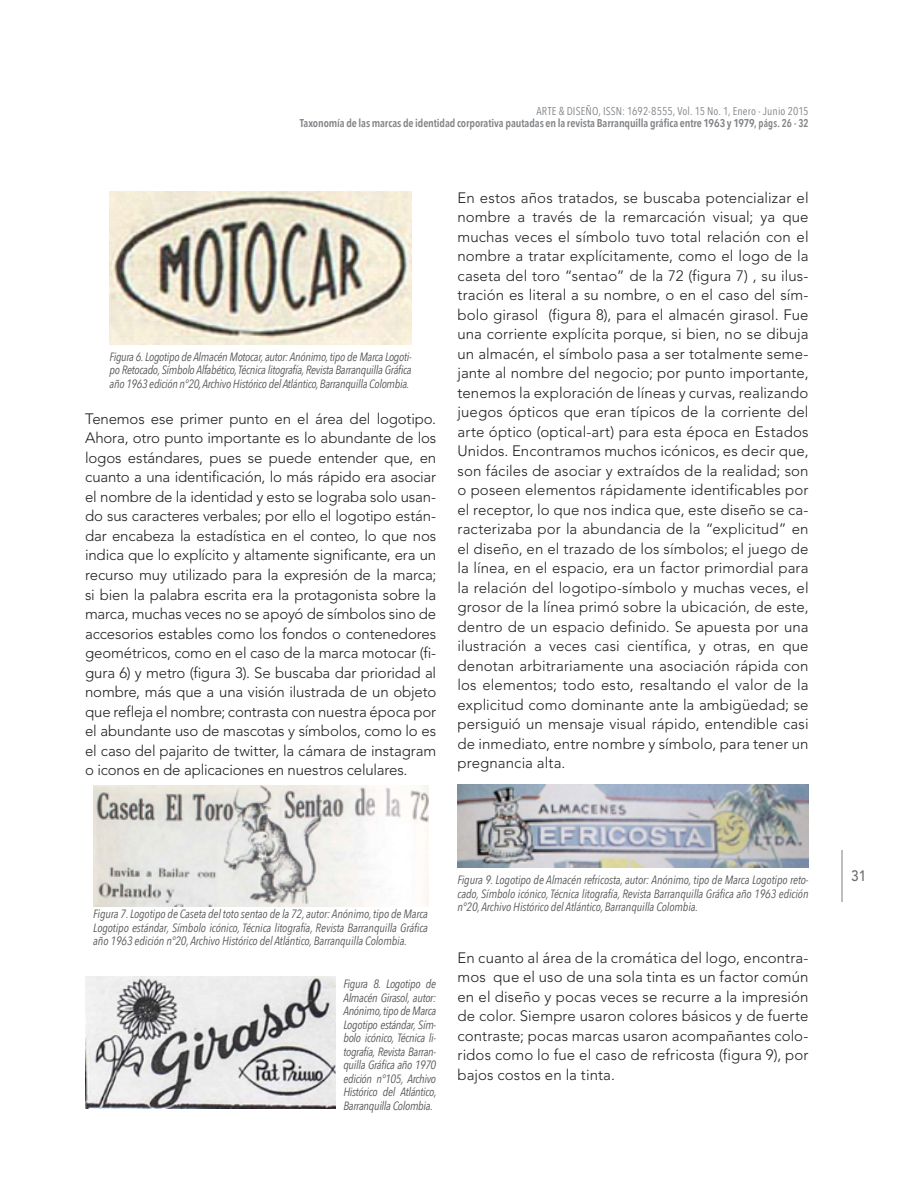
<style>
.page{position:relative;width:915px;height:1191px;background:#fff}
.page>*{position:absolute;margin:0;border:0;box-sizing:border-box;transform-origin:0 0}
.General{font:300 15px/19.5px "Avenir LT Std";letter-spacing:.005em;color:#231f20;text-align:justify}
.t1{font:500 15px "Avenir LT Std";color:#6c6d70;scale:.9 1}
.Pie_de_foto{font:italic 12px/13.5px "Avenir Next Condensed";letter-spacing:-.025em;color:#57585a;text-align:justify}
.t2{font:600 11.25px "Avenir Next Condensed";letter-spacing:-.01em;color:#808285}
.t3{font:11.25px "Avenir Next Condensed";letter-spacing:.01em;color:#808285}
</style>
<div class="page">
<hr style="left:840px;top:850px;width:2px;height:51px;background:#bcbdc0">
<img style="left:109px;top:191px;width:302px;height:153px">
<img style="left:93px;top:785px;width:335px;height:121px">
<img style="left:85px;top:976px;width:250px;height:132px">
<img style="left:457px;top:784px;width:351px;height:83px">
<p class="t3" style="left:536px;top:102px;width:273px">ARTE &amp; DISEÑO, ISSN: 1692-8555, Vol. 15 No. 1, Enero - Junio 2015</p>
<p class="t2" style="left:299px;top:114px;width:510px">Taxonomía de las marcas de identidad corporativa pautadas en la revista Barranquilla gráfica entre 1963 y 1979, págs. 26 - 32</p>
<p class="Pie_de_foto" style="left:109px;top:350px;width:303px">Figura 6. Logotipo de Almacén Motocar, autor: Anónimo, tipo de Marca Logoti&shy;po Retocado, Símbolo Alfabético, Técnica litografía, Revista Barranquilla Gráfica año 1963 edición n°20, Archivo Histórico del Atlántico, Barranquilla Colombia.</p>
<p class="General" style="left:85px;top:409px;width:352px">Tenemos ese primer punto en el área del logotipo.<br>Ahora, otro punto importante es lo abundante de los logos estándares, pues se puede entender que, en cuanto a una identificación, lo más rápido era asociar el nombre de la identidad y esto se lograba solo usan&shy;do sus caracteres verbales; por ello el logotipo están&shy;dar encabeza la estadística en el conteo, lo que nos indica que lo explícito y altamente significante, era un recurso muy utilizado para la expresión de la marca; si bien la palabra escrita era la protagonista sobre la marca, muchas veces no se apoyó de símbolos sino de accesorios estables como los fondos o contenedores geométricos, como en el caso de la marca motocar (fi&shy;gura 6) y metro (figura 3). Se buscaba dar prioridad al nombre, más que a una visión ilustrada de un objeto que refleja el nombre; contrasta con nuestra época por el abundante uso de mascotas y símbolos, como lo es el caso del pajarito de twitter, la cámara de instagram o iconos en de aplicaciones en nuestros celulares.</p>
<p class="General" style="left:457px;top:188px;width:352px">En estos años tratados, se buscaba potencializar el nombre a través de la remarcación visual; ya que muchas veces el símbolo tuvo total relación con el nombre a tratar explícitamente, como el logo de la caseta del toro “sentao” de la 72 (figura 7) , su ilus&shy;tración es literal a su nombre, o en el caso del sím&shy;bolo girasol (figura 8), para el almacén girasol. Fue una corriente explícita porque, si bien, no se dibuja un almacén, el símbolo pasa a ser totalmente seme&shy;jante al nombre del negocio; por punto importante, tenemos la exploración de líneas y curvas, realizando juegos ópticos que eran típicos de la corriente del arte óptico (optical-art) para esta época en Estados Unidos. Encontramos muchos icónicos, es decir que, son fáciles de asociar y extraídos de la realidad; son o poseen elementos rápidamente identificables por el receptor, lo que nos indica que, este diseño se ca&shy;racterizaba por la abundancia de la “explicitud” en el diseño, en el trazado de los símbolos; el juego de la línea, en el espacio, era un factor primordial para la relación del logotipo-símbolo y muchas veces, el grosor de la línea primó sobre la ubicación, de este, dentro de un espacio definido. Se apuesta por una ilustración a veces casi científica, y otras, en que denotan arbitrariamente una asociación rápida con los elementos; todo esto, resaltando el valor de la explicitud como dominante ante la ambigüedad; se persiguió un mensaje visual rápido, entendible casi de inmediato, entre nombre y símbolo, para tener un pregnancia alta.</p>
<p class="Pie_de_foto" style="left:93px;top:907px;width:336px">Figura 7. Logotipo de Caseta del toto sentao de la 72, autor: Anónimo, tipo de Marca Logotipo estándar, Símbolo icónico, Técnica litografía, Revista Barranquilla Gráfica año 1963 edición n°20, Archivo Histórico del Atlántico, Barranquilla Colombia.</p>
<p class="Pie_de_foto" style="left:343px;top:977px;width:95px">Figura 8. Logotipo de Almacén Girasol, autor:<br>Anónimo, tipo de Marca Logotipo estándar, Sím&shy;bolo icónico, Técnica li&shy;tografía, Revista Barran&shy;quilla Gráfica año 1970 edición n°105, Archivo Histórico del Atlántico, Barranquilla Colombia.</p>
<p class="Pie_de_foto" style="left:457px;top:873px;width:352px">Figura 9. Logotipo de Almacén refricosta, autor: Anónimo, tipo de Marca Logotipo reto&shy;cado, Símbolo icónico, Técnica litografía, Revista Barranquilla Gráfica año 1963 edición n°20, Archivo Histórico del Atlántico, Barranquilla Colombia.</p>
<p class="General" style="left:457px;top:948px;width:352px">En cuanto al área de la cromática del logo, encontra&shy;mos que el uso de una sola tinta es un factor común en el diseño y pocas veces se recurre a la impresión de color. Siempre usaron colores básicos y de fuerte contraste; pocas marcas usaron acompañantes colo&shy;ridos como lo fue el caso de refricosta (figura 9), por bajos costos en la tinta.</p>
<p class="t1" style="left:850px;top:867px;width:18px">31</p>
</div>
